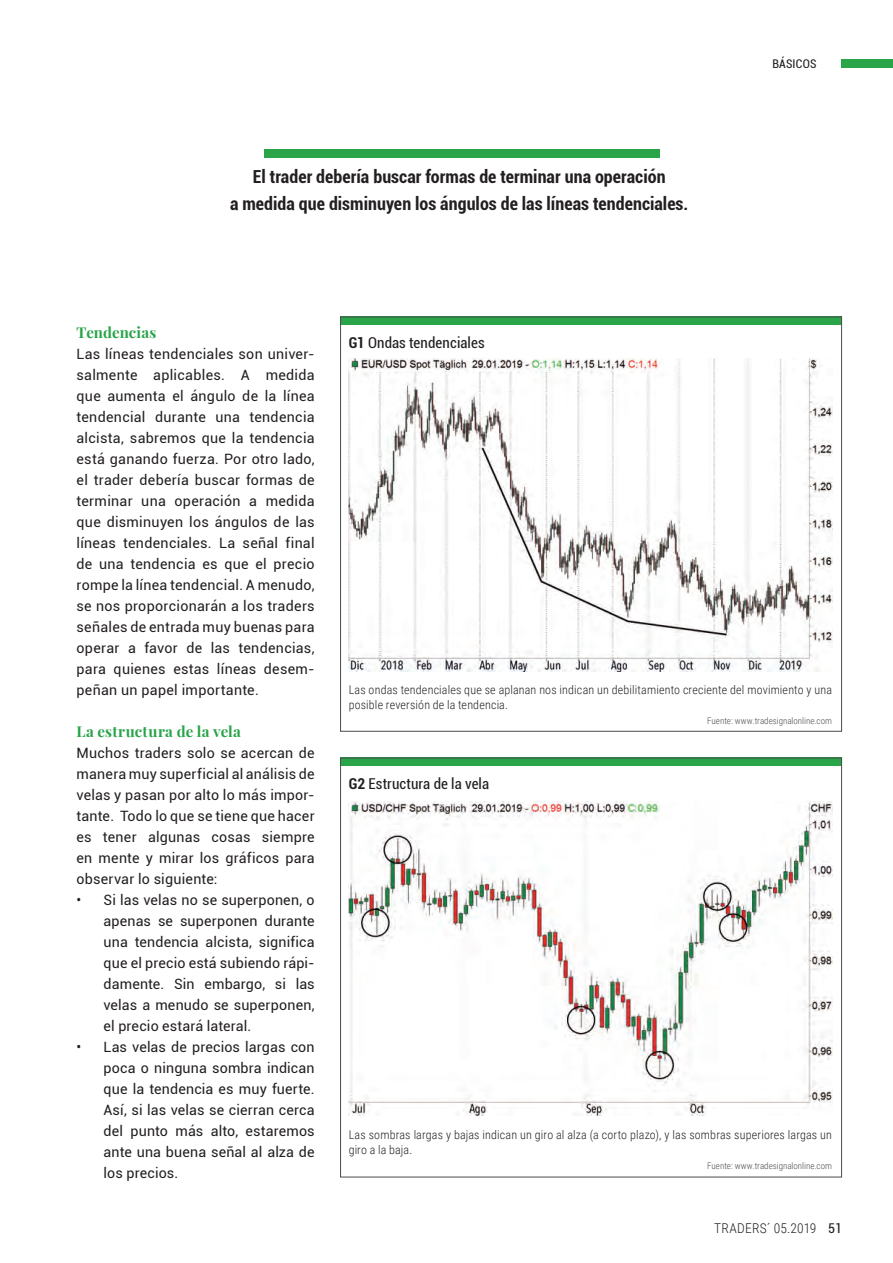
<style>
.page{position:relative;width:893px;height:1263px;background:#fff}
.page>*{position:absolute;margin:0;border:0;box-sizing:border-box;transform-origin:0 0}
.t1{font:700 condensed 18px/27px "Roboto";letter-spacing:.005em;color:#231f20;text-align:center}
.t2{font:condensed 15px "Roboto";letter-spacing:.01em;color:#231f20}
.t3{font:700 15px "Playfair Display";letter-spacing:.015em;color:#29a449}
.t4{font:14.25px/21px "Roboto";letter-spacing:.015em;color:#231f20;text-align:justify}
.t5{font:300 13.5px "Roboto Condensed";letter-spacing:.015em;color:#231f20}
.t6{font:300 12px/15px "Roboto Condensed";letter-spacing:.015em;color:#231f20}
.t7{font:condensed 12px "Roboto";letter-spacing:.015em;color:#231f20}
.t8{font:300 9px "Roboto Condensed";color:#4b4c4d}
.s1{font-weight:700}
.s2{font-family:"Roboto";font-weight:400;font-stretch:condensed}
</style>
<div class="page">
<div style="left:842px;top:60px;width:51px;height:8px;background:#29a449"></div>
<div style="left:265px;top:149px;width:395px;height:8px;background:#29a449"></div>
<div style="left:340px;top:317px;width:502px;height:8px;background:#29a449"></div>
<img style="left:349px;top:358px;width:483px;height:313px">
<div style="left:340px;top:758px;width:502px;height:8px;background:#29a449"></div>
<img style="left:349px;top:801px;width:483px;height:314px">
<p class="t1" style="left:230px;top:163px;width:460px">El trader debería buscar formas de terminar una operación<br>a medida que disminuyen los ángulos de las líneas tendenciales.</p>
<p class="t7" style="left:772px;top:55px;width:46px">BÁSICOS</p>
<p class="t3" style="left:77px;top:322px;width:82px">Tendencias</p>
<p class="t4" style="left:77px;top:342px;width:240px">Las líneas tendenciales son univer&shy;salmente aplicables. A medida que aumenta el ángulo de la línea tendencial durante una tendencia alcista, sabremos que la tendencia está ganando fuerza. Por otro lado, el trader debería buscar formas de terminar una operación a medida que disminuyen los ángulos de las líneas tendenciales. La señal final de una tendencia es que el precio rompe la línea tendencial. A menudo, se nos proporcionarán a los traders señales de entrada muy buenas para operar a favor de las tendencias, para quienes estas líneas desem&shy;peñan un papel importante.</p>
<p class="t3" style="left:77px;top:721px;width:166px">La estructura de la vela</p>
<p class="t4" style="left:77px;top:741px;width:240px">Muchos traders solo se acercan de manera muy superficial al análisis de velas y pasan por alto lo más impor&shy;tante. Todo lo que se tiene que hacer es tener algunas cosas siempre en mente y mirar los gráficos para observar lo siguiente:</p>
<p class="t4" style="left:104px;top:888px;width:213px;text-indent:-27px">• Si las velas no se superponen, o apenas se superponen durante una tendencia alcista, significa que el precio está subiendo rápi&shy;damente. Sin embargo, si las velas a menudo se superponen, el precio estará lateral.</p>
<p class="t4" style="left:104px;top:1036px;width:213px;text-indent:-27px">• Las velas de precios largas con poca o ninguna sombra indican que la tendencia es muy fuerte.<br>Así, si las velas se cierran cerca del punto más alto, estaremos ante una buena señal al alza de los precios.</p>
<p class="t2" style="left:349px;top:332px;width:137px"><span class="s1">G1</span> Ondas tendenciales</p>
<p class="t6" style="left:349px;top:682px;width:485px">Las ondas tendenciales que se aplanan nos indican un debilitamiento creciente del movimiento y una posible reversión de la tendencia.</p>
<p class="t8" style="left:707px;top:715px;width:126px">Fuente: www.tradesignalonline.com</p>
<p class="t2" style="left:349px;top:773px;width:142px"><span class="s1">G2</span> Estructura de la vela</p>
<p class="t6" style="left:349px;top:1126px;width:485px">Las sombras largas y bajas indican un giro al alza (a corto plazo), y las sombras superiores largas un giro a la baja.</p>
<p class="t8" style="left:707px;top:1159px;width:126px">Fuente: www.tradesignalonline.com</p>
<p class="t5" style="left:714px;top:1219px;width:129px">TRADERS´ 05.2019 <span class="s2">51</span></p>
</div>
